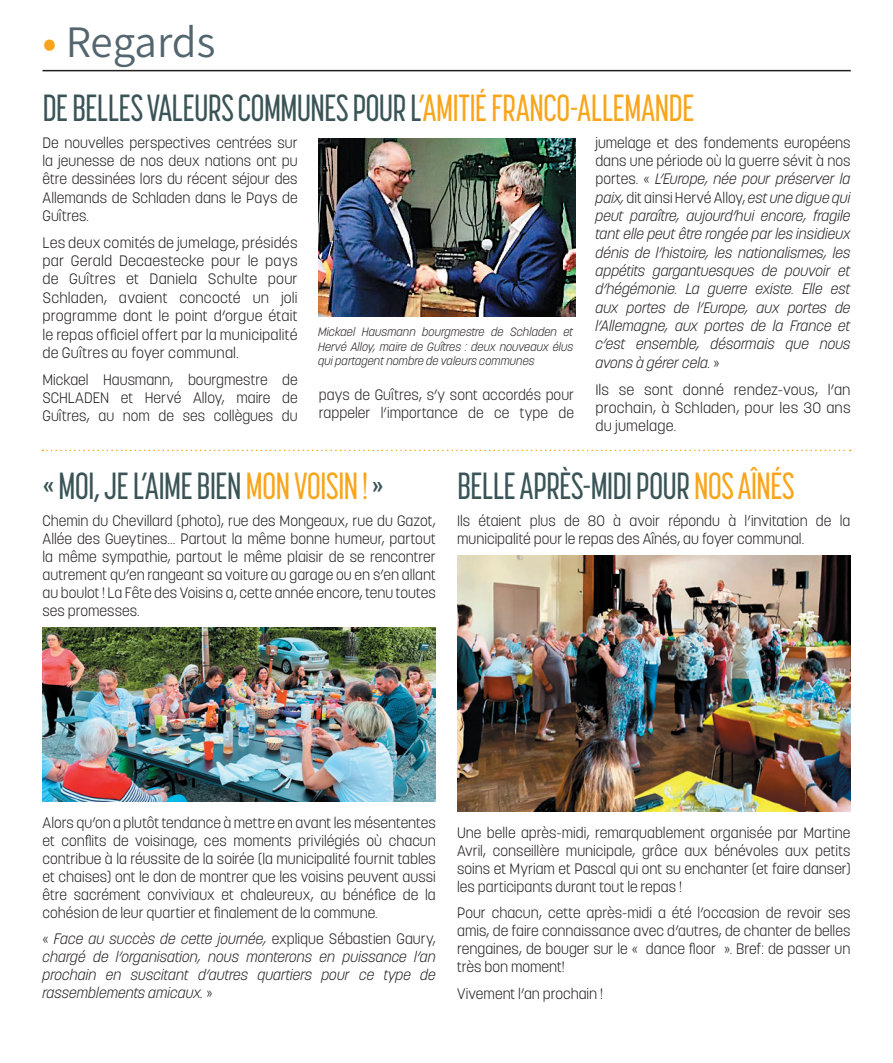
<style>
.page{position:relative;width:893px;height:1063px;background:#fff}
.page>*{position:absolute;margin:0;border:0;box-sizing:border-box;transform-origin:0 0}
.t1{font:45px "Assistant";letter-spacing:-.005em;color:#53656e}
.t2{font:500 37.5px "Korolev Compressed";letter-spacing:-.025em;color:#3a5457}
.t3{font:300 15px/18px "Korolev";color:#231f20;text-align:justify}
.t4{font:italic 300 15px/18.3px "Korolev";color:#231f20;text-align:justify}
.t5{font:italic 300 12px/14.4px "Korolev";color:#231f20;text-align:justify}
.s1{font-weight:600;color:#f9a51b}
.s2{color:#f9a51b}
.s3{font-style:normal}
</style>
<div class="page">
<hr style="left:43px;top:70px;width:808px;height:1px;background:#231f20">
<img style="left:319px;top:138px;width:256px;height:178px">
<svg style="left:42px;top:450px;width:809px;height:1px"></svg>
<img style="left:43px;top:627px;width:392px;height:174px">
<img style="left:457px;top:555px;width:393px;height:256px">
<h1 class="t1" style="left:43px;top:11px;width:174px"><span class="s1">•</span> Regards</h1>
<h2 class="t2" style="left:43px;top:87px;width:654px">DE BELLES VALEURS COMMUNES POUR L<span class="s2">’AMITIÉ FRANCO-ALLEMANDE</span></h2>
<p class="t3" style="left:43px;top:133px;width:257px">De nouvelles perspectives centrées sur la jeunesse de nos deux nations ont pu être dessinées lors du récent séjour des Allemands de Schladen dans le Pays de Guîtres.</p>
<p class="t3" style="left:43px;top:233px;width:257px">Les deux comités de jumelage, présidés par Gerald Decaestecke pour le pays de Guîtres et Daniela Schulte pour Schladen, avaient concocté un joli programme dont le point d’orgue était le repas officiel offert par la municipalité de Guîtres au foyer communal.</p>
<p class="t3" style="left:43px;top:370px;width:257px">Mickael Hausmann, bourgmestre de SCHLADEN et Hervé Alloy, maire de Guîtres, au nom de ses collègues du</p>
<p class="t4" style="left:595px;top:133px;width:257px"><span class="s3">jumelage et des fondements européens dans une période où la guerre sévit à nos portes. «</span> L’Europe, née pour préserver la paix, <span class="s3">dit ainsi Hervé Alloy,</span> est une digue qui peut paraître, aujourd’hui encore, fragile tant elle peut être rongée par les insidieux dénis de l’histoire, les nationalismes, les appétits gargantuesques de pouvoir et d’hégémonie. La guerre existe. Elle est aux portes de l’Europe, aux portes de l’Allemagne, aux portes de la France et c’est ensemble, désormais que nous avons à gérer cela. <span class="s3">»</span></p>
<p class="t3" style="left:595px;top:380px;width:257px">Ils se sont donné rendez-vous, l’an prochain, à Schladen, pour les 30 ans du jumelage.</p>
<p class="t5" style="left:318px;top:325px;width:257px">Mickael Hausmann bourgmestre de Schladen et Hervé Alloy, maire de Guîtres : deux nouveaux élus qui partagent nombre de valeurs communes</p>
<p class="t3" style="left:319px;top:385px;width:257px">pays de Guîtres, s’y sont accordés pour rappeler l’importance de ce type de</p>
<h2 class="t2" style="left:43px;top:466px;width:343px">« MOI, JE L’AIME BIEN <span class="s2">MON VOISIN !</span> »</h2>
<p class="t3" style="left:43px;top:512px;width:395px">Chemin du Chevillard (photo), rue des Mongeaux, rue du Gazot, Allée des Gueytines… Partout la même bonne humeur, partout la même sympathie, partout le même plaisir de se rencontrer autrement qu’en rangeant sa voiture au garage ou en s’en allant au boulot ! La Fête des Voisins a, cette année encore, tenu toutes ses promesses.</p>
<h2 class="t2" style="left:457px;top:466px;width:339px">BELLE APRÈS-MIDI POUR <span class="s2">NOS AÎNÉS</span></h2>
<p class="t3" style="left:457px;top:512px;width:395px">Ils étaient plus de 80 à avoir répondu à l’invitation de la municipalité pour le repas des Aînés, au foyer communal.</p>
<p class="t3" style="left:43px;top:814px;width:395px">Alors qu’on a plutôt tendance à mettre en avant les mésententes et conflits de voisinage, ces moments privilégiés où chacun contribue à la réussite de la soirée (la municipalité fournit tables et chaises) ont le don de montrer que les voisins peuvent aussi être sacrément conviviaux et chaleureux, au bénéfice de la cohésion de leur quartier et finalement de la commune.</p>
<p class="t4" style="left:43px;top:930px;width:395px"><span class="s3">«</span> Face au succès de cette journée, <span class="s3">explique Sébastien Gaury, </span>chargé de l’organisation, nous monterons en puissance l’an prochain en suscitant d’autres quartiers pour ce type de rassemblements amicaux. <span class="s3">»</span></p>
<p class="t3" style="left:457px;top:823px;width:395px">Une belle après-midi, remarquablement organisée par Martine Avril, conseillère municipale, grâce aux bénévoles aux petits soins et Myriam et Pascal qui ont su enchanter (et faire danser) les participants durant tout le repas !</p>
<p class="t3" style="left:457px;top:904px;width:395px">Pour chacun, cette après-midi a été l’occasion de revoir ses amis, de faire connaissance avec d’autres, de chanter de belles rengaines, de bouger sur le « dance floor ». Bref: de passer un très bon moment!</p>
<p class="t3" style="left:457px;top:984px;width:147px">Vivement l’an prochain !</p>
</div>
